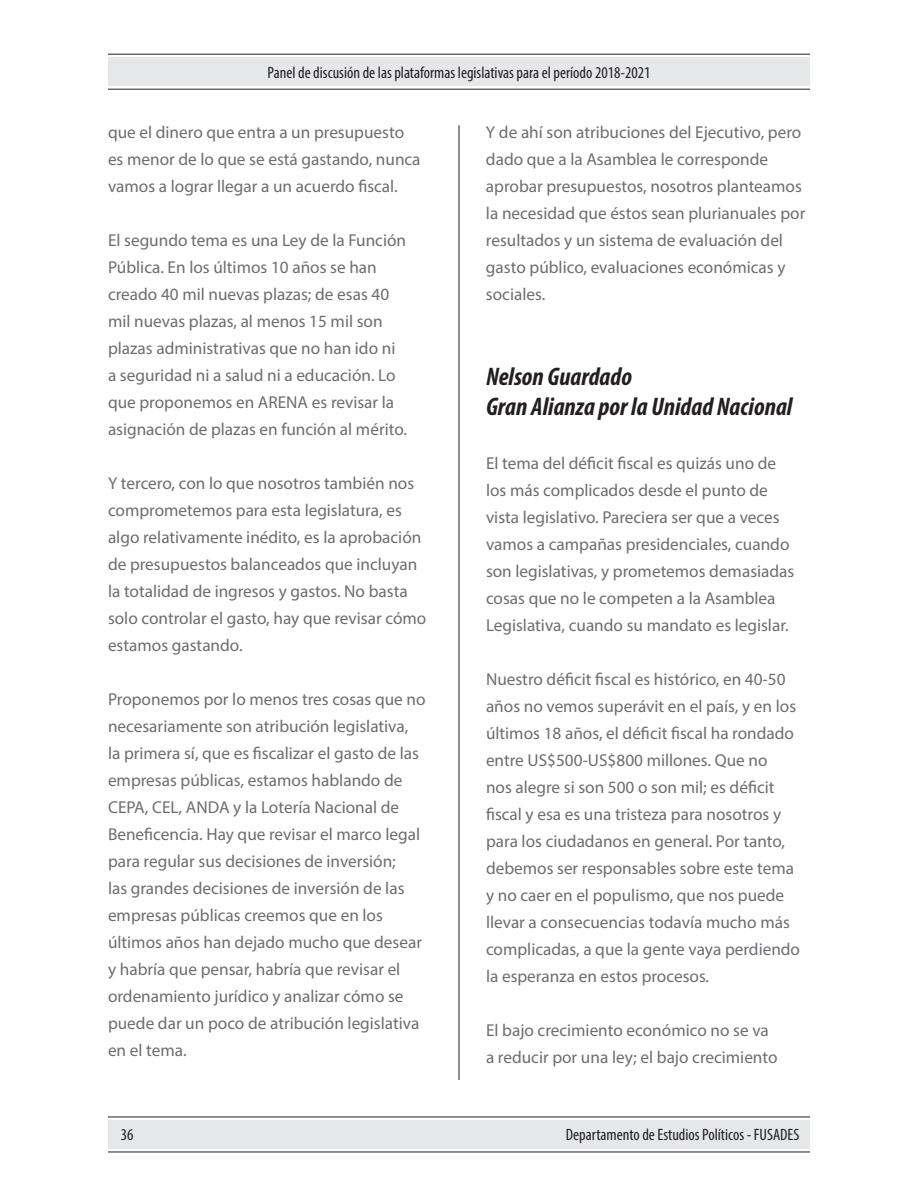
<style>
.page{position:relative;width:918px;height:1188px;background:#fff}
.page>*{position:absolute;margin:0;border:0;box-sizing:border-box;transform-origin:0 0}
.t1{font:italic 700 condensed 25.5px/30.6px "Myriad Pro";color:#231f20}
.t2{font:17.25px/27px "Myriad Pro";color:#6c6d70}
.t3{font:condensed 16.5px "Myriad Pro";color:#231f20}
</style>
<div class="page">
<div style="left:108px;top:57px;width:702px;height:29px;background:#e6e7e9"></div>
<div style="left:108px;top:1120px;width:702px;height:29px;background:#e6e7e9"></div>
<hr style="left:108px;top:54px;width:702px;height:1px;background:#231f20">
<hr style="left:108px;top:89px;width:702px;height:1px;background:#231f20">
<hr style="left:108px;top:1117px;width:702px;height:1px;background:#231f20">
<hr style="left:108px;top:1152px;width:702px;height:1px;background:#231f20">
<hr style="left:459px;top:125px;width:1px;height:955px;background:#231f20">
<p class="t3" style="left:268px;top:62px;width:384px">Panel de discusión de las plataformas legislativas para el período 2018-2021</p>
<p class="t2" style="left:108px;top:119px;width:314px">que el dinero que entra a un presupuesto es menor de lo que se está gastando, nunca vamos a lograr llegar a un acuerdo fiscal.</p>
<p class="t2" style="left:108px;top:227px;width:300px">El segundo tema es una Ley de la Función Pública. En los últimos 10 años se han creado 40 mil nuevas plazas; de esas 40 mil nuevas plazas, al menos 15 mil son plazas administrativas que no han ido ni a seguridad ni a salud ni a educación. Lo que proponemos en ARENA es revisar la asignación de plazas en función al mérito.</p>
<p class="t2" style="left:108px;top:470px;width:320px">Y tercero, con lo que nosotros también nos comprometemos para esta legislatura, es algo relativamente inédito, es la aprobación de presupuestos balanceados que incluyan la totalidad de ingresos y gastos. No basta solo controlar el gasto, hay que revisar cómo estamos gastando.</p>
<p class="t2" style="left:108px;top:686px;width:319px">Proponemos por lo menos tres cosas que no necesariamente son atribución legislativa,<br>la primera sí, que es fiscalizar el gasto de las empresas públicas, estamos hablando de CEPA, CEL, ANDA y la Lotería Nacional de Beneficencia. Hay que revisar el marco legal para regular sus decisiones de inversión;<br>las grandes decisiones de inversión de las empresas públicas creemos que en los últimos años han dejado mucho que desear y habría que pensar, habría que revisar el ordenamiento jurídico y analizar cómo se puede dar un poco de atribución legislativa en el tema.</p>
<p class="t2" style="left:486px;top:119px;width:321px">Y de ahí son atribuciones del Ejecutivo, pero dado que a la Asamblea le corresponde aprobar presupuestos, nosotros planteamos la necesidad que éstos sean plurianuales por resultados y un sistema de evaluación del gasto público, evaluaciones económicas y sociales.</p>
<h1 class="t1" style="left:486px;top:361px;width:308px">Nelson Guardado<br>Gran Alianza por la Unidad Nacional</h1>
<p class="t2" style="left:486px;top:450px;width:310px">El tema del déficit fiscal es quizás uno de los más complicados desde el punto de vista legislativo. Pareciera ser que a veces vamos a campañas presidenciales, cuando son legislativas, y prometemos demasiadas cosas que no le competen a la Asamblea Legislativa, cuando su mandato es legislar.</p>
<p class="t2" style="left:486px;top:666px;width:316px">Nuestro déficit fiscal es histórico, en 40-50 años no vemos superávit en el país, y en los últimos 18 años, el déficit fiscal ha rondado entre US$500-US$800 millones. Que no<br>nos alegre si son 500 o son mil; es déficit fiscal y esa es una tristeza para nosotros y para los ciudadanos en general. Por tanto, debemos ser responsables sobre este tema y no caer en el populismo, que nos puede llevar a consecuencias todavía mucho más complicadas, a que la gente vaya perdiendo la esperanza en estos procesos.</p>
<p class="t2" style="left:486px;top:1017px;width:293px">El bajo crecimiento económico no se va a reducir por una ley; el bajo crecimiento</p>
<p class="t3" style="left:121px;top:1125px;width:14px">36</p>
<p class="t3" style="left:566px;top:1125px;width:235px">Departamento de Estudios Políticos - FUSADES</p>
</div>
